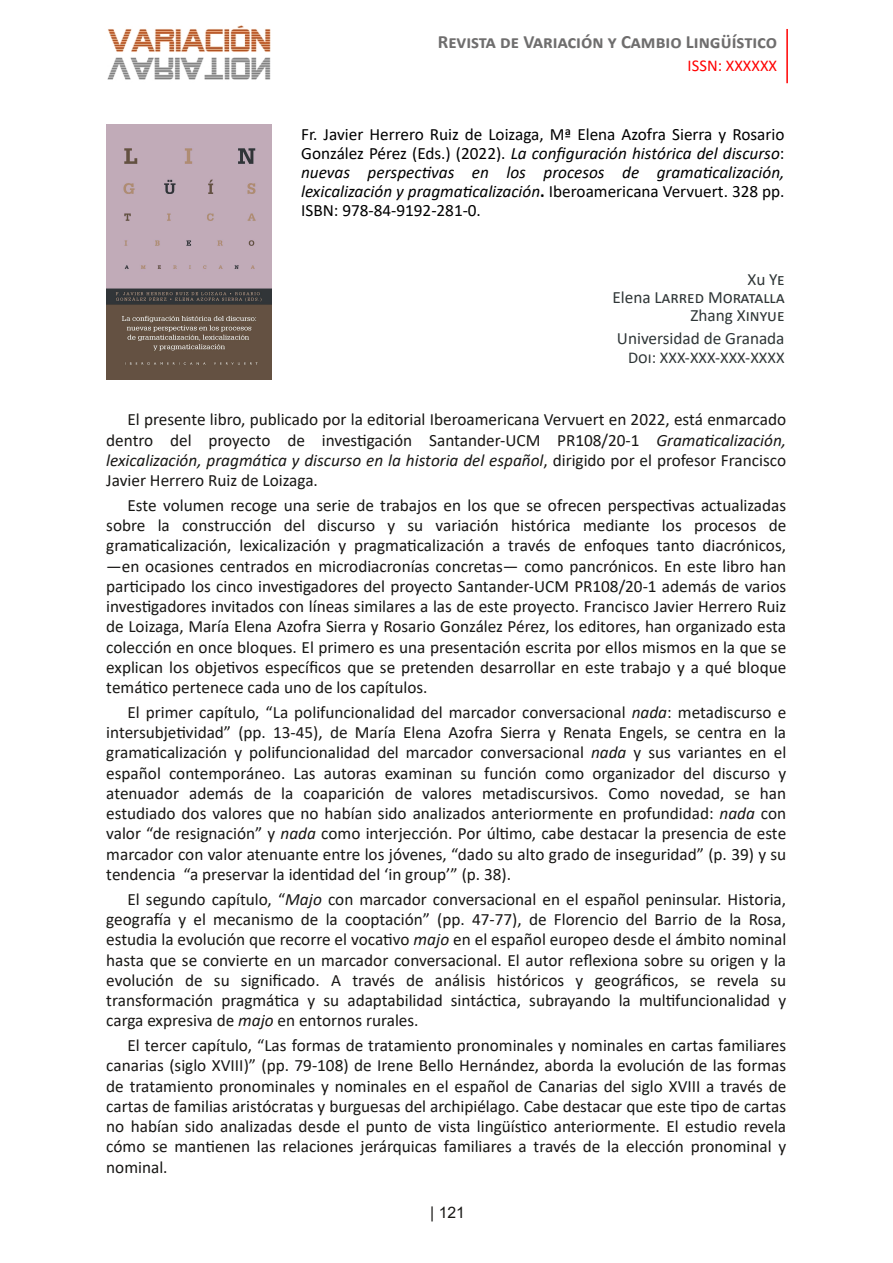
<style>
.page{position:relative;width:893px;height:1263px;background:#fff}
.page>*{position:absolute;margin:0;border:0;box-sizing:border-box;transform-origin:0 0}
.t1{font:700 18.75px "Calibri";color:#6f6e6e}
.t2{font:17.25px/20.2px "Calibri";letter-spacing:-.005em;color:#181715;text-align:justify}
.t3{font:17.25px/18.9px "Calibri";color:#000;text-align:justify}
.t4{font:17.25px/18px "Calibri";color:#2f3637;text-align:right}
.t5{font:16.5px "Calibri";color:#2f3637}
.t6{font:16.5px "Calibri";color:#f00}
.t7{font:15.75px "Arial";color:#181715}
.s1{font-style:italic}
.s2{font-weight:700}
</style>
<div class="page">
<img style="left:107px;top:26px;width:164px;height:54px">
<hr style="left:786px;top:29px;width:2px;height:54px;background:#f00">
<img style="left:106px;top:125px;width:166px;height:254px">
<p class="t1" style="left:438px;top:34px;width:341px">Revista de Variación y Cambio Lingüístico</p>
<p class="t6" style="left:688px;top:58px;width:91px">ISSN: XXXXXX</p>
<p class="t3" style="left:301px;top:127px;width:485px">Fr. Javier Herrero Ruiz de Loizaga, Mª Elena Azofra Sierra y Rosario González Pérez (Eds.) (2022). <span class="s1">La configuración histórica del discurso</span>: <span class="s1">nuevas perspectivas en los procesos de gramaticalización, lexicalización y pragmaticalización</span><span class="s2">.</span> Iberoamericana Vervuert. 328 pp.<br>ISBN: 978‐84‐9192‐281‐0.</p>
<p class="t4" style="left:612px;top:272px;width:174px">Xu Ye<br>Elena Larred Moratalla<br>Zhang Xinyue</p>
<p class="t4" style="left:617px;top:330px;width:169px">Universidad de Granada</p>
<p class="t5" style="left:628px;top:351px;width:158px">Doi: XXX‐XXX‐XXX‐XXXX</p>
<p class="t2" style="left:106px;top:411px;width:681px;text-indent:21px">El presente libro, publicado por la editorial Iberoamericana Vervuert en 2022, está enmarcado dentro del proyecto de investigación Santander‐UCM PR108/20‐1 <span class="s1">Gramaticalización, lexicalización, pragmática y discurso en la historia del español</span>, dirigido por el profesor Francisco Javier Herrero Ruiz de Loizaga.</p>
<p class="t2" style="left:106px;top:496px;width:681px;text-indent:21px">Este volumen recoge una serie de trabajos en los que se ofrecen perspectivas actualizadas sobre la construcción del discurso y su variación histórica mediante los procesos de gramaticalización, lexicalización y pragmaticalización a través de enfoques tanto diacrónicos, —en ocasiones centrados en microdiacronías concretas— como pancrónicos. En este libro han participado los cinco investigadores del proyecto Santander‐UCM PR108/20‐1 además de varios investigadores invitados con líneas similares a las de este proyecto. Francisco Javier Herrero Ruiz de Loizaga, María Elena Azofra Sierra y Rosario González Pérez, los editores, han organizado esta colección en once bloques. El primero es una presentación escrita por ellos mismos en la que se explican los objetivos específicos que se pretenden desarrollar en este trabajo y a qué bloque temático pertenece cada uno de los capítulos.</p>
<p class="t2" style="left:106px;top:703px;width:681px;text-indent:21px">El primer capítulo, “La polifuncionalidad del marcador conversacional <span class="s1">nada</span>: metadiscurso e intersubjetividad” (pp. 13‐45), de María Elena Azofra Sierra y Renata Engels, se centra en la gramaticalización y polifuncionalidad del marcador conversacional <span class="s1">nada</span> y sus variantes en el español contemporáneo. Las autoras examinan su función como organizador del discurso y atenuador además de la coaparición de valores metadiscursivos. Como novedad, se han estudiado dos valores que no habían sido analizados anteriormente en profundidad: <span class="s1">nada</span> con valor “de resignación” y <span class="s1">nada</span> como interjección. Por último, cabe destacar la presencia de este marcador con valor atenuante entre los jóvenes, “dado su alto grado de inseguridad” (p. 39) y su tendencia “a preservar la identidad del ‘in group’” (p. 38).</p>
<p class="t2" style="left:106px;top:890px;width:681px;text-indent:21px">El segundo capítulo, “<span class="s1">Majo</span> con marcador conversacional en el español peninsular. Historia, geografía y el mecanismo de la cooptación” (pp. 47‐77), de Florencio del Barrio de la Rosa, estudia la evolución que recorre el vocativo <span class="s1">majo</span> en el español europeo desde el ámbito nominal hasta que se convierte en un marcador conversacional. El autor reflexiona sobre su origen y la evolución de su significado. A través de análisis históricos y geográficos, se revela su transformación pragmática y su adaptabilidad sintáctica, subrayando la multifuncionalidad y carga expresiva de <span class="s1">majo</span> en entornos rurales.</p>
<p class="t2" style="left:106px;top:1036px;width:681px;text-indent:21px">El tercer capítulo, “Las formas de tratamiento pronominales y nominales en cartas familiares canarias (siglo XVIII)” (pp. 79‐108) de Irene Bello Hernández, aborda la evolución de las formas de tratamiento pronominales y nominales en el español de Canarias del siglo XVIII a través de cartas de familias aristócratas y burguesas del archipiélago. Cabe destacar que este tipo de cartas no habían sido analizadas desde el punto de vista lingüístico anteriormente. El estudio revela cómo se mantienen las relaciones jerárquicas familiares a través de la elección pronominal y nominal.</p>
<p class="t7" style="left:430px;top:1204px;width:36px">| 121</p>
</div>
